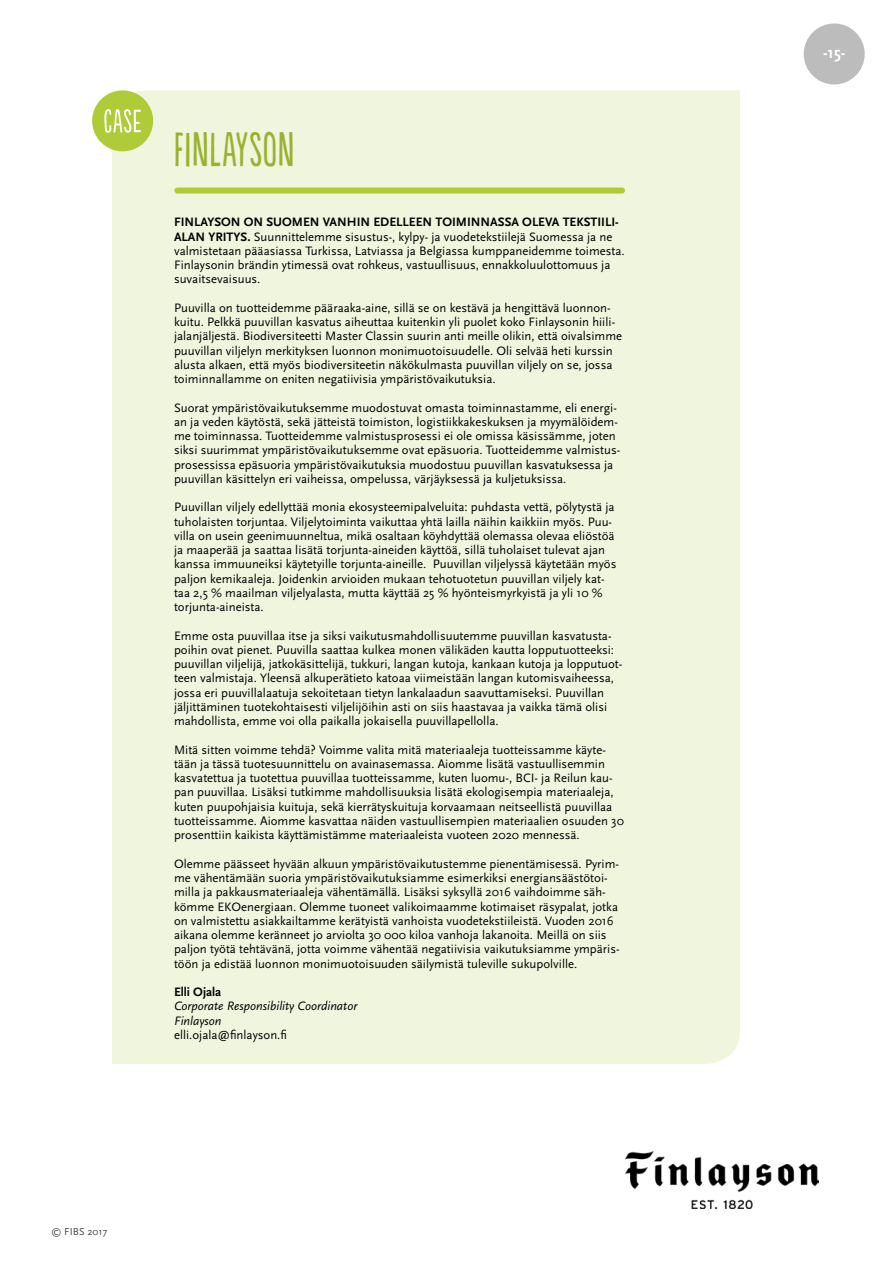
<style>
.page{position:relative;width:893px;height:1263px;background:#fff}
.page>*{position:absolute;margin:0;border:0;box-sizing:border-box;transform-origin:0 0}
.t1{font:45px "Populaire";letter-spacing:.025em;color:#99b231}
.t2{font:700 16.5px "Scala Sans";color:#fff}
.t3{font:12.75px/14.2px "Scala Sans";color:#000}
.t4{font:700 12.75px "Scala Sans";color:#000}
.t5{font:italic 12.75px/14.2px "Scala Sans";color:#000}
.t6{font:10.5px "Scala Sans";color:#4a4a49}
.s1{font-weight:700}
</style>
<div class="page">
<div style="left:804px;top:23px;width:61px;height:62px;background:#bcbcbc;border-radius:50%"></div>
<div style="left:112px;top:90px;width:628px;height:974px;background:#f0f5de"></div>
<div style="left:92px;top:90px;width:61px;height:61px;background:#afcb37;border-radius:50%"></div>
<svg style="left:104px;top:109px;width:37px;height:24px"></svg>
<div style="left:177px;top:188px;width:445px;height:6px;background:#afcb37"></div>
<img style="left:625px;top:1151px;width:194px;height:58px">
<h1 class="t1" style="left:174px;top:125px;width:122px">FINLAYSON</h1>
<p class="t4" style="left:174px;top:215px;width:15px">FINLAYS</p>
<p class="t4" style="left:221px;top:215px;width:81px">ON ON SUOMEN</p>
<p class="t4" style="left:323px;top:215px;width:9px">VAN</p>
<p class="t4" style="left:347px;top:215px;width:51px">HIN EDELLEEN</p>
<p class="t4" style="left:435px;top:215px;width:25px">TOIMINNASSA</p>
<p class="t4" style="left:522px;top:215px;width:18px">OLEVA</p>
<p class="t4" style="left:563px;top:215px;width:7px">TEKSTIILI</p>
<p class="t4" style="left:615px;top:215px;width:5px">-</p>
<p class="t4" style="left:174px;top:230px;width:9px">ALAN</p>
<p class="t4" style="left:208px;top:230px;width:8px">YRITYS</p>
<p class="t3" style="left:174px;top:230px;width:452px;text-indent:73px"><span class="s1">.</span> Suunnittelemme sisustus-, kylpy- ja vuodetekstiilejä Suomessa ja ne valmistetaan pääasiassa Turkissa, Latviassa ja Belgiassa kumppaneidemme toimesta.<br>Finlaysonin brändin ytimessä ovat rohkeus, vastuullisuus, ennakkoluulottomuus ja suvaitsevaisuus.</p>
<p class="t3" style="left:174px;top:301px;width:450px">Puuvilla on tuotteidemme pääraaka-aine, sillä se on kestävä ja hengittävä luonnon&shy;kuitu. Pelkkä puuvillan kasvatus aiheuttaa kuitenkin yli puolet koko Finlaysonin hiili&shy;jalanjäljestä. Biodiversiteetti Master Classin suurin anti meille olikin, että oivalsimme puuvillan viljelyn merkityksen luonnon monimuotoisuudelle. Oli selvää heti kurssin alusta alkaen, että myös biodiversiteetin näkökulmasta puuvillan viljely on se, jossa toiminnallamme on eniten negatiivisia ympäristövaikutuksia.</p>
<p class="t3" style="left:174px;top:401px;width:448px">Suorat ympäristövaikutuksemme muodostuvat omasta toiminnastamme, eli energi&shy;an ja veden käytöstä, sekä jätteistä toimiston, logistiikkakeskuksen ja myymälöidem&shy;me toiminnassa. Tuotteidemme valmistusprosessi ei ole omissa käsissämme, joten siksi suurimmat ympäristövaikutuksemme ovat epäsuoria. Tuotteidemme valmistus&shy;prosessissa epäsuoria ympäristövaikutuksia muodostuu puuvillan kasvatuksessa ja puuvillan käsittelyn eri vaiheissa, ompelussa, värjäyksessä ja kuljetuksissa.</p>
<p class="t3" style="left:174px;top:500px;width:444px">Puuvillan viljely edellyttää monia ekosysteemipalveluita: puhdasta vettä, pölytystä ja tuholaisten torjuntaa. Viljelytoiminta vaikuttaa yhtä lailla näihin kaikkiin myös. Puu&shy;villa on usein geenimuunneltua, mikä osaltaan köyhdyttää olemassa olevaa eliöstöä ja maaperää ja saattaa lisätä torjunta-aineiden käyttöä, sillä tuholaiset tulevat ajan kanssa immuuneiksi käytetyille torjunta-aineille. Puuvillan viljelyssä käytetään myös paljon kemikaaleja. Joidenkin arvioiden mukaan tehotuotetun puuvillan viljely kat&shy;taa 2,5 % maailman viljelyalasta, mutta käyttää 25 % hyönteismyrkyistä ja yli 10 % torjunta-aineista.</p>
<p class="t3" style="left:174px;top:629px;width:450px">Emme osta puuvillaa itse ja siksi vaikutusmahdollisuutemme puuvillan kasvatusta&shy;poihin ovat pienet. Puuvilla saattaa kulkea monen välikäden kautta lopputuotteeksi: puuvillan viljelijä, jatkokäsittelijä, tukkuri, langan kutoja, kankaan kutoja ja lopputuot&shy;teen valmistaja. Yleensä alkuperätieto katoaa viimeistään langan kutomisvaiheessa, jossa eri puuvillalaatuja sekoitetaan tietyn lankalaadun saavuttamiseksi. Puuvillan jäljittäminen tuotekohtaisesti viljelijöihin asti on siis haastavaa ja vaikka tämä olisi mahdollista, emme voi olla paikalla jokaisella puuvillapellolla.</p>
<p class="t3" style="left:174px;top:743px;width:451px">Mitä sitten voimme tehdä? Voimme valita mitä materiaaleja tuotteissamme käyte&shy;tään ja tässä tuotesuunnittelu on avainasemassa. Aiomme lisätä vastuullisemmin kasvatettua ja tuotettua puuvillaa tuotteissamme, kuten luomu-, BCI- ja Reilun kau&shy;pan puuvillaa. Lisäksi tutkimme mahdollisuuksia lisätä ekologisempia materiaaleja, kuten puupohjaisia kuituja, sekä kierrätyskuituja korvaamaan neitseellistä puuvillaa tuotteissamme. Aiomme kasvattaa näiden vastuullisempien materiaalien osuuden 30 prosenttiin kaikista käyttämistämme materiaaleista vuoteen 2020 mennessä.</p>
<p class="t3" style="left:174px;top:857px;width:447px">Olemme päässeet hyvään alkuun ympäristövaikutustemme pienentämisessä. Pyrim&shy;me vähentämään suoria ympäristövaikutuksiamme esimerkiksi energiansäästötoi&shy;milla ja pakkausmateriaaleja vähentämällä. Lisäksi syksyllä 2016 vaihdoimme säh&shy;kömme EKOenergiaan. Olemme tuoneet valikoimaamme kotimaiset räsypalat, jotka on valmistettu asiakkailtamme kerätyistä vanhoista vuodetekstiileistä. Vuoden 2016 aikana olemme keränneet jo arviolta 30 000 kiloa vanhoja lakanoita. Meillä on siis paljon työtä tehtävänä, jotta voimme vähentää negatiivisia vaikutuksiamme ympäris&shy;töön ja edistää luonnon monimuotoisuuden säilymistä tuleville sukupolville.</p>
<p class="t4" style="left:174px;top:985px;width:49px">ELLI OJALA</p>
<p class="t5" style="left:174px;top:999px;width:185px">Corporate Responsibility Coordinator<br>Finlayson</p>
<p class="t3" style="left:174px;top:1028px;width:114px">elli.ojala@finlayson.fi</p>
<p class="t6" style="left:51px;top:1225px;width:58px">© FIBS 2017</p>
<p class="t2" style="left:823px;top:44px;width:24px">-15-</p>
</div>
